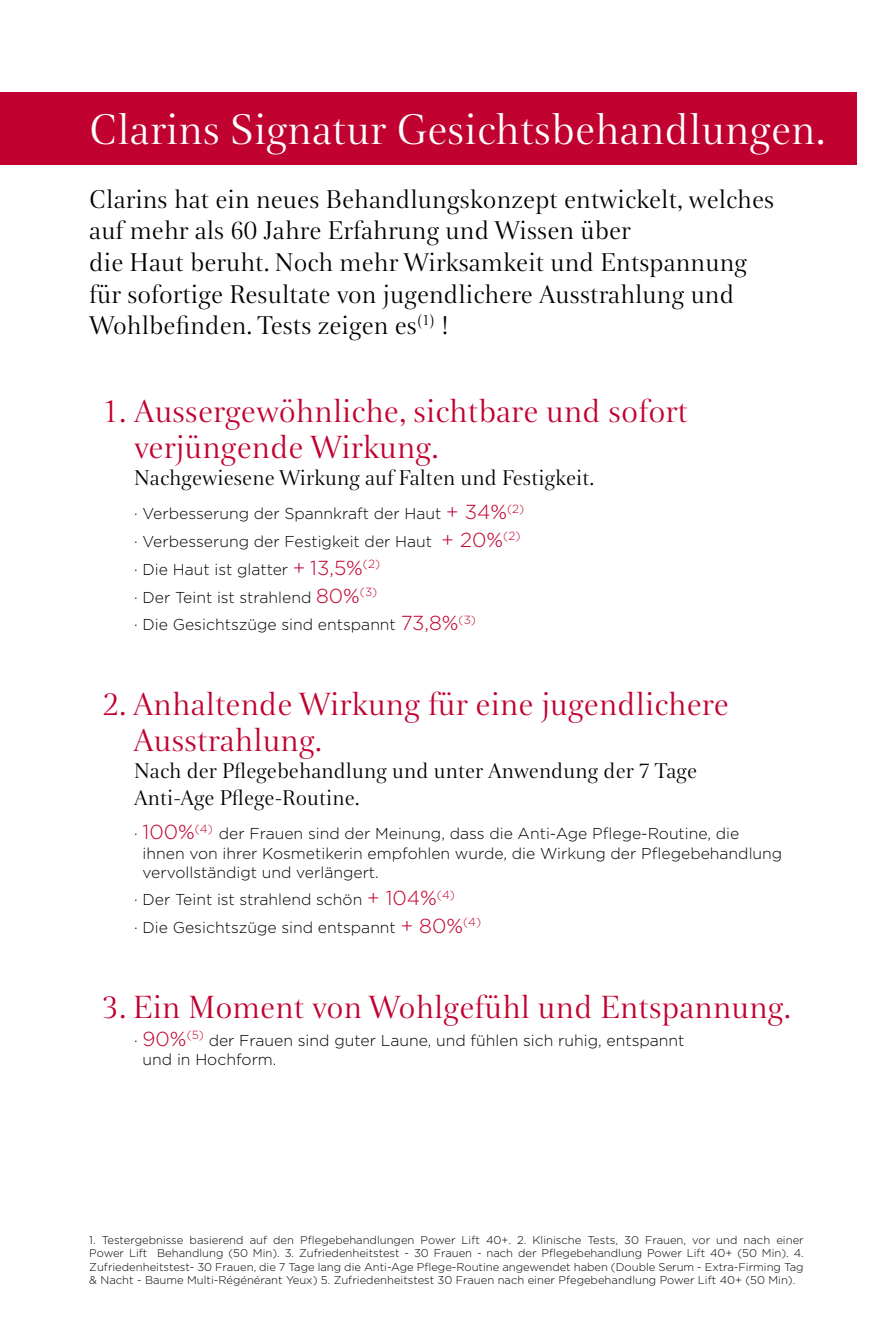
<style>
.page{position:relative;width:893px;height:1340px;background:#fff}
.page>*{position:absolute;margin:0;border:0;box-sizing:border-box;transform-origin:0 0}
.t1{font:45px "Clarins";color:#fff}
.t2{font:33.75px/36px "Clarins";color:#c10230}
.t3{font:27px/31.5px "Clarins";color:#000}
.t4{font:22.5px/27px "Clarins";color:#000}
.t5{font:300 15.75px/27.7px "Gotham";color:#000}
.t6{font:300 11.25px/13.5px "Gotham";color:#000;text-align:justify}
.s1{font-size:20.25px;color:#c10230}
</style>
<div class="page">
<div style="left:0;top:93px;width:856px;height:72px;background:#c10230"></div>
<h1 class="t1" style="left:89px;top:98px;width:738px">Clarins Signatur Gesichtsbehandlungen.</h1>
<p class="t3" style="left:89px;top:181px;width:687px">Clarins hat ein neues Behandlungskonzept entwickelt, welches auf mehr als 60 Jahre Erfahrung und Wissen über<br>die Haut beruht. Noch mehr Wirksamkeit und Entspannung für sofortige Resultate von jugendlichere Ausstrahlung und Wohlbefinden. Tests zeigen es<sup>(1)</sup> !</p>
<h2 class="t2" style="left:134px;top:391px;width:555px;text-indent:-32px">1. Aussergewöhnliche, sichtbare und sofort verjüngende Wirkung.</h2>
<h3 class="t4" style="left:134px;top:463px;width:462px">Nachgewiesene Wirkung auf Falten und Festigkeit.</h3>
<p class="t5" style="left:134px;top:499px;width:392px">· Verbesserung der Spannkraft der Haut <span class="s1">+ 34%</span><sup>(2) </sup>· Verbesserung der Festigkeit der Haut <span class="s1">+ 20%</span><sup>(2) </sup>· Die Haut ist glatter <span class="s1">+ 13,5%</span><sup>(2)<br></sup>· Der Teint ist strahlend <span class="s1">80%</span><sup>(3)<br></sup>· Die Gesichtszüge sind entspannt <span class="s1">73,8%</span><sup>(3)</sup></p>
<h2 class="t2" style="left:133px;top:684px;width:597px;text-indent:-31px">2. Anhaltende Wirkung für eine jugendlichere<br>Ausstrahlung.</h2>
<h3 class="t4" style="left:134px;top:756px;width:564px">Nach der Pflegebehandlung und unter Anwendung der 7 Tage<br>Anti-Age Pflege-Routine.</h3>
<p class="t5" style="left:143px;top:823px;width:641px;line-height:19.1px;text-indent:-8px">· <span class="s1">100%</span><sup>(4)</sup> der Frauen sind der Meinung, dass die Anti-Age Pflege-Routine, die ihnen von ihrer Kosmetikerin empfohlen wurde, die Wirkung der Pflegebehandlung vervollständigt und verlängert.</p>
<p class="t5" style="left:134px;top:885px;width:348px">· Der Teint ist strahlend schön <span class="s1">+ 104%</span><sup>(4)<br></sup>· Die Gesichtszüge sind entspannt <span class="s1">+ 80%</span><sup>(4)</sup></p>
<h2 class="t2" style="left:102px;top:986px;width:690px">3. Ein Moment von Wohlgefühl und Entspannung.</h2>
<p class="t5" style="left:143px;top:1030px;width:543px;line-height:19.1px;text-indent:-8px">· <span class="s1">90%</span><sup>(5)</sup> der Frauen sind guter Laune, und fühlen sich ruhig, entspannt und in Hochform.</p>
<p class="t6" style="left:89px;top:1232px;width:716px">1. Testergebnisse basierend auf den Pflegebehandlungen Power Lift 40+. 2. Klinische Tests, 30 Frauen, vor und nach einer Power Lift Behandlung (50 Min). 3. Zufriedenheitstest - 30 Frauen - nach der Pflegebehandlung Power Lift 40+ (50 Min). 4.<br>Zufriedenheitstest- 30 Frauen, die 7 Tage lang die Anti-Age Pflege-Routine angewendet haben (Double Serum - Extra-Firming Tag &amp; Nacht - Baume Multi-Régénérant Yeux) 5. Zufriedenheitstest 30 Frauen nach einer Pfegebehandlung Power Lift 40+ (50 Min).</p>
</div>
